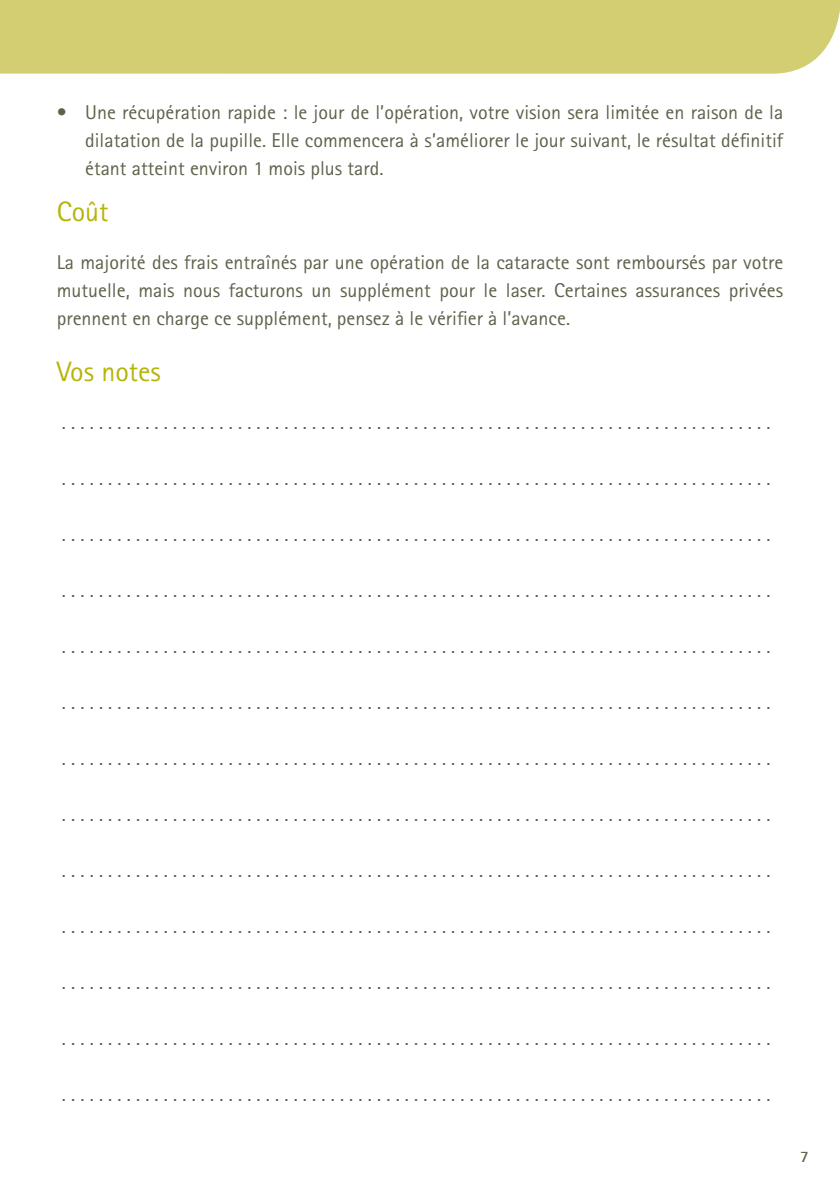
<style>
.page{position:relative;width:840px;height:1191px;background:#fff}
.page>*{position:absolute;margin:0;border:0;box-sizing:border-box;transform-origin:0 0}
.HOOFDTITEL{font:28px "Rotis Sans Serif Std";color:#b8b309}
.TEKST{font:20px/28px "Rotis Sans Serif Std";color:#60614b;text-align:justify}
.t1{font:700 16px "Rotis Sans Serif Std";color:#60614b}
</style>
<div class="page">
<div style="left:0;top:0;width:839px;height:74px;background:#d4ce73"></div>
<p class="TEKST" style="left:85px;top:98px;width:699px;text-indent:-28px">• Une récupération rapide : le jour de l’opération, votre vision sera limitée en raison de la dilatation de la pupille. Elle commencera à s’améliorer le jour suivant, le résultat définitif étant atteint environ 1 mois plus tard.</p>
<p class="HOOFDTITEL" style="left:57px;top:195px;width:53px">Coût</p>
<p class="TEKST" style="left:57px;top:248px;width:727px">La majorité des frais entraînés par une opération de la cataracte sont remboursés par votre mutuelle, mais nous facturons un supplément pour le laser. Certaines assurances privées prennent en charge ce supplément, pensez à le vérifier à l’avance.</p>
<p class="HOOFDTITEL" style="left:57px;top:355px;width:106px">Vos notes</p>
<p class="TEKST" style="left:62px;top:408px;width:709px">. . . . . . . . . . . . . . . . . . . . . . . . . . . . . . . . . . . . . . . . . . . . . . . . . . . . . . . . . . . . . . . . . . . . . . . . . . . . .</p>
<p class="TEKST" style="left:62px;top:464px;width:709px">. . . . . . . . . . . . . . . . . . . . . . . . . . . . . . . . . . . . . . . . . . . . . . . . . . . . . . . . . . . . . . . . . . . . . . . . . . . . .</p>
<p class="TEKST" style="left:62px;top:520px;width:709px">. . . . . . . . . . . . . . . . . . . . . . . . . . . . . . . . . . . . . . . . . . . . . . . . . . . . . . . . . . . . . . . . . . . . . . . . . . . . .</p>
<p class="TEKST" style="left:62px;top:576px;width:709px">. . . . . . . . . . . . . . . . . . . . . . . . . . . . . . . . . . . . . . . . . . . . . . . . . . . . . . . . . . . . . . . . . . . . . . . . . . . . .</p>
<p class="TEKST" style="left:62px;top:632px;width:709px">. . . . . . . . . . . . . . . . . . . . . . . . . . . . . . . . . . . . . . . . . . . . . . . . . . . . . . . . . . . . . . . . . . . . . . . . . . . . .</p>
<p class="TEKST" style="left:62px;top:688px;width:709px">. . . . . . . . . . . . . . . . . . . . . . . . . . . . . . . . . . . . . . . . . . . . . . . . . . . . . . . . . . . . . . . . . . . . . . . . . . . . .</p>
<p class="TEKST" style="left:62px;top:744px;width:709px">. . . . . . . . . . . . . . . . . . . . . . . . . . . . . . . . . . . . . . . . . . . . . . . . . . . . . . . . . . . . . . . . . . . . . . . . . . . . .</p>
<p class="TEKST" style="left:62px;top:800px;width:709px">. . . . . . . . . . . . . . . . . . . . . . . . . . . . . . . . . . . . . . . . . . . . . . . . . . . . . . . . . . . . . . . . . . . . . . . . . . . . .</p>
<p class="TEKST" style="left:62px;top:856px;width:709px">. . . . . . . . . . . . . . . . . . . . . . . . . . . . . . . . . . . . . . . . . . . . . . . . . . . . . . . . . . . . . . . . . . . . . . . . . . . . .</p>
<p class="TEKST" style="left:62px;top:912px;width:709px">. . . . . . . . . . . . . . . . . . . . . . . . . . . . . . . . . . . . . . . . . . . . . . . . . . . . . . . . . . . . . . . . . . . . . . . . . . . . .</p>
<p class="TEKST" style="left:62px;top:968px;width:709px">. . . . . . . . . . . . . . . . . . . . . . . . . . . . . . . . . . . . . . . . . . . . . . . . . . . . . . . . . . . . . . . . . . . . . . . . . . . . .</p>
<p class="TEKST" style="left:62px;top:1024px;width:709px">. . . . . . . . . . . . . . . . . . . . . . . . . . . . . . . . . . . . . . . . . . . . . . . . . . . . . . . . . . . . . . . . . . . . . . . . . . . . .</p>
<p class="TEKST" style="left:62px;top:1080px;width:709px">. . . . . . . . . . . . . . . . . . . . . . . . . . . . . . . . . . . . . . . . . . . . . . . . . . . . . . . . . . . . . . . . . . . . . . . . . . . . .</p>
<p class="t1" style="left:799px;top:1146px;width:10px">7</p>
</div>
